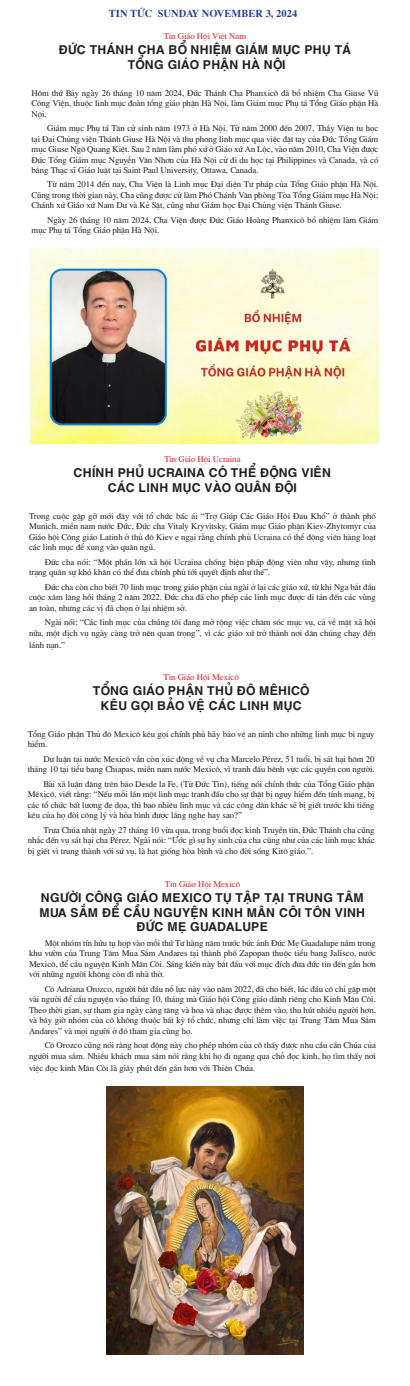
<style>
.page{position:relative;width:410px;height:1386px;background:#fff}
.page>*{position:absolute;margin:0;border:0;box-sizing:border-box;transform-origin:0 0}
.t1{font:700 12.25px/14.7px "UTM Helve";color:#231f20;text-align:center}
.t2{font:700 10.5px "UTM Times";color:#253f8e}
.t3{font:8.75px/10.5px "UTM Times";color:#231f20;text-align:justify}
.t4{font:8.75px "UTM Times";color:#d1232a}
</style>
<div class="page">
<img style="left:106px;top:1087px;width:197px;height:267px">
<img style="left:29px;top:247px;width:349px;height:197px">
<img style="left:236px;top:380px;width:68px;height:64px">
<p class="t2" style="left:109px;top:6px;width:190px">TIN TỨC SUNDAY NOVEMBER 3, 2024</p>
<p class="t4" style="left:164px;top:30px;width:84px">Tin Giáo Hội Việt Nam</p>
<p class="t1" style="left:59px;top:41px;width:294px">ĐỨC THÁNH CHA BỔ NHIỆM GIÁM MỤC PHỤ TÁ</p>
<p class="t1" style="left:128px;top:55px;width:159px">TỔNG GIÁO PHẬN HÀ NỘI</p>
<p class="t3" style="left:32px;top:87px;width:348px">Hôm thứ Bảy ngày 26 tháng 10 năm 2024, Đức Thánh Cha Phanxicô đã bổ nhiệm Cha Giuse Vũ Công Viện, thuộc linh mục đoàn tổng giáo phận Hà Nội, làm Giám mục Phụ tá Tổng Giáo phận Hà Nội.</p>
<p class="t3" style="left:32px;top:122px;width:348px;text-indent:16px">Giám mục Phụ tá Tân cử sinh năm 1973 ở Hà Nội. Từ năm 2000 đến 2007, Thầy Viện tu học tại Đại Chủng viện Thánh Giuse Hà Nội và thụ phong linh mục qua việc đặt tay của Đức Tổng Giám mục Giuse Ngô Quang Kiệt. Sau 2 năm làm phó xứ ở Giáo xứ An Lộc, vào năm 2010, Cha Viện được Đức Tổng Giám mục Nguyễn Văn Nhơn của Hà Nội cử đi du học tại Philippines và Canada, và có bằng Thạc sĩ Giáo luật tại Saint Paul University, Ottawa, Canada.</p>
<p class="t3" style="left:32px;top:178px;width:348px;text-indent:16px">Từ năm 2014 đến nay, Cha Viện là Linh mục Đại diện Tư pháp của Tổng Giáo phận Hà Nội.<br>Cũng trong thời gian này, Cha cũng được cử làm Phó Chánh Văn phòng Tòa Tổng Giám mục Hà Nội; Chánh xứ Giáo xứ Nam Dư và Kẻ Sặt, cũng như Giám học Đại Chủng viện Thánh Giuse.</p>
<p class="t3" style="left:32px;top:214px;width:348px;text-indent:16px">Ngày 26 tháng 10 năm 2024, Cha Viện được Đức Giáo Hoàng Phanxicô bổ nhiệm làm Giám mục Phụ tá Tổng Giáo phận Hà Nội.</p>
<p class="t4" style="left:164px;top:453px;width:78px">Tin Giáo Hội Ucraina</p>
<p class="t1" style="left:73px;top:464px;width:259px">CHÍNH PHỦ UCRAINA CÓ THỂ ĐỘNG VIÊN</p>
<p class="t1" style="left:108px;top:479px;width:191px">CÁC LINH MỤC VÀO QUÂN ĐỘI</p>
<p class="t3" style="left:29px;top:510px;width:348px">Trong cuộc gặp gỡ mới đây với tổ chức bác ái “Trợ Giúp Các Giáo Hội Đau Khổ” ở thành phố Munich, miền nam nước Đức, Đức cha Vitaly Kryvitsky, Giám mục Giáo phận Kiev-Zhytomyr của Giáo hội Công giáo Latinh ở thủ đô Kiev e ngại rằng chính phủ Ucraina có thể động viên hàng loạt các linh mục để xung vào quân ngũ.</p>
<p class="t3" style="left:29px;top:556px;width:348px;text-indent:16px">Đức cha nói: “Một phần lớn xã hội Ucraina chống biện pháp động viên như vậy, nhưng tình trạng quân sự khó khăn có thể đưa chính phủ tới quyết định như thế”.</p>
<p class="t3" style="left:29px;top:581px;width:348px;text-indent:16px">Đức cha còn cho biết 70 linh mục trong giáo phận của ngài ở lại các giáo xứ, từ khi Nga bắt đầu cuộc xâm lăng hồi tháng 2 năm 2022. Đức cha đã cho phép các linh mục được di tản đến các vùng an toàn, nhưng các vị đã chọn ở lại nhiệm sở.</p>
<p class="t3" style="left:29px;top:616px;width:348px;text-align:right">Ngài nói: “Các linh mục của chúng tôi đang mở rộng việc chăm sóc mục vụ, cả về mặt xã hội nữa, một dịch vụ ngày càng trở nên quan trọng”, vì các giáo xứ trở thành nơi dân chúng chạy đến</p>
<p class="t3" style="left:29px;top:639px;width:38px">lánh nạn.”</p>
<p class="t4" style="left:163px;top:671px;width:77px">Tin Giáo Hội Mexicô</p>
<p class="t1" style="left:93px;top:682px;width:218px">TỔNG GIÁO PHẬN THỦ ĐÔ MÊHICÔ</p>
<p class="t1" style="left:100px;top:697px;width:203px">KÊU GỌI BẢO VỆ CÁC LINH MỤC</p>
<p class="t3" style="left:28px;top:728px;width:348px">Tổng Giáo phận Thủ đô Mexicô kêu gọi chính phủ hãy bảo vệ an ninh cho những linh mục bị nguy hiểm.</p>
<p class="t3" style="left:28px;top:753px;width:348px;text-align:right">Dư luận tại nước Mexicô vẫn còn xúc động về vụ cha Marcelo Pérez, 51 tuổi, bị sát hại hôm 20 tháng 10 tại tiểu bang Chiapas, miền nam nước Mexicô, vì tranh đấu bênh vực các quyền con người.</p>
<p class="t3" style="left:28px;top:778px;width:348px;text-indent:16px">Bài xã luận đăng trên báo Desde la Fe, (Từ Đức Tin), tiếng nói chính thức của Tổng Giáo phận Mêxicô, viết rằng: “Nếu mỗi lần một linh mục tranh đấu cho sự thật bị nguy hiểm đến tính mạng, bị các tổ chức bất lương đe dọa, thì bao nhiêu linh mục và các công dân khác sẽ bị giết trước khi tiếng kêu của họ đòi công lý và hòa bình được lắng nghe hay sao?”</p>
<p class="t3" style="left:28px;top:824px;width:348px;text-indent:16px">Trưa Chúa nhật ngày 27 tháng 10 vừa qua, trong buổi đọc kinh Truyền tin, Đức Thánh cha cũng nhắc đến vụ sát hại cha Pérez. Ngài nói: “Ước gì sự hy sinh của cha cũng như của các linh mục khác bị giết vì trung thành với sứ vụ, là hạt giống hòa bình và cho đời sống Kitô giáo.”.</p>
<p class="t4" style="left:165px;top:878px;width:77px">Tin Giáo Hội Mexicô</p>
<p class="t1" style="left:39px;top:888px;width:327px">NGƯỜI CÔNG GIÁO MEXICO TỤ TẬP TẠI TRUNG TÂM<br>MUA SẮM ĐỂ CẦU NGUYỆN KINH MÂN CÔI TÔN VINH<br>ĐỨC MẸ GUADALUPE</p>
<p class="t3" style="left:29px;top:937px;width:348px;text-indent:16px">Một nhóm tín hữu tụ họp vào mỗi thứ Tư hàng năm trước bức ảnh Đức Mẹ Guadalupe nằm trong khu vườn của Trung Tâm Mua Sắm Andares tại thành phố Zapopan thuộc tiểu bang Jalisco, nước Mexicô, để cầu nguyện Kinh Mân Côi. Sáng kiến này bắt đầu với mục đích đưa đức tin đến gần hơn với những người không còn đi nhà thờ.</p>
<p class="t3" style="left:29px;top:983px;width:348px;text-indent:16px">Cô Adriana Orozco, người bắt đầu nỗ lực này vào năm 2022, đã cho biết, lúc đầu cô chỉ gặp một vài người để cầu nguyện vào tháng 10, tháng mà Giáo hội Công giáo dành riêng cho Kinh Mân Côi.<br>Theo thời gian, sự tham gia ngày càng tăng và hoa và nhạc được thêm vào, thu hút nhiều người hơn, và bây giờ nhóm của cô không thuộc bất kỳ tổ chức, nhưng chỉ làm việc tại Trung Tâm Mua Sắm Andares” và mọi người ở đó tham gia cùng họ.</p>
<p class="t3" style="left:29px;top:1039px;width:348px;text-align:right">Cô Orozco cũng nói rằng hoạt động này cho phép nhóm của cô thấy được nhu cầu cần Chúa của người mua sắm. Nhiều khách mua sắm nói rằng khi họ đi ngang qua chỗ đọc kinh, họ tìm thấy nơi</p>
<p class="t3" style="left:29px;top:1062px;width:227px">việc đọc kinh Mân Côi là giây phút đến gần hơn với Thiên Chúa.</p>
</div>
